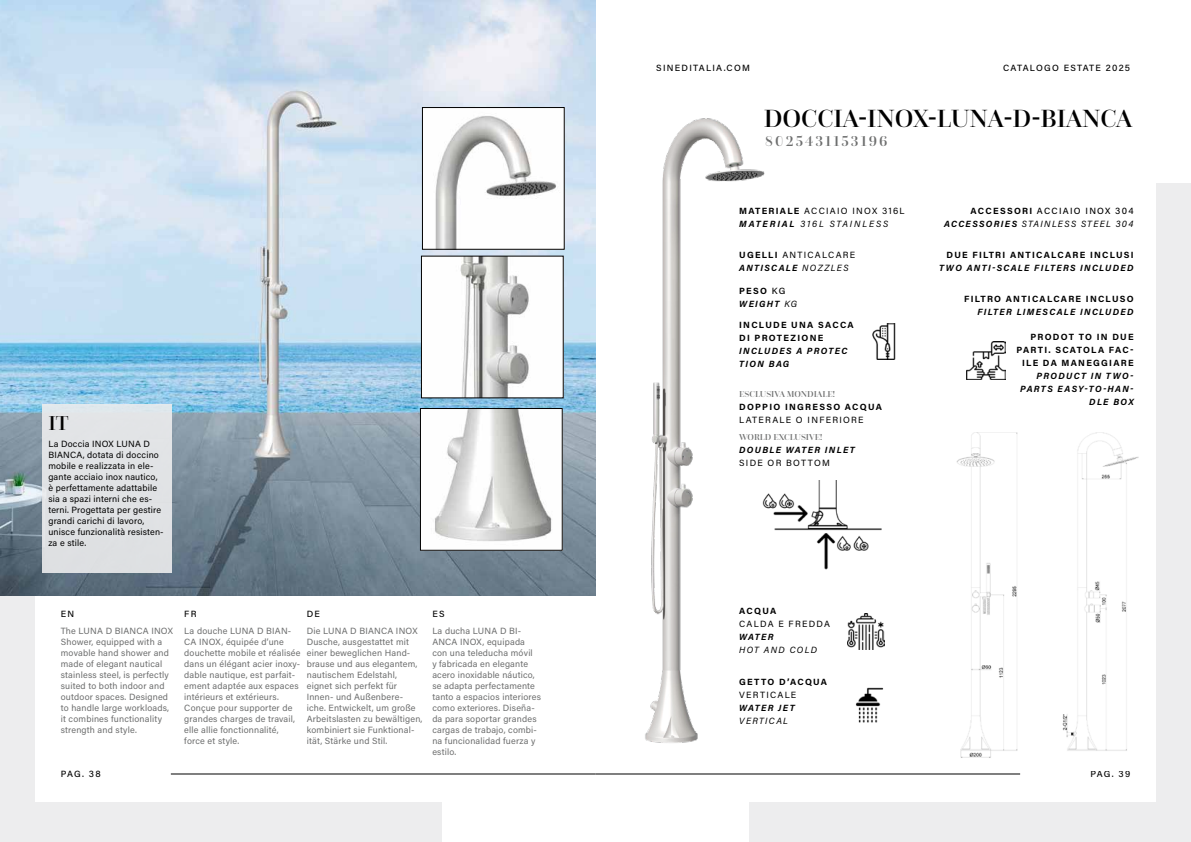
<style>
.page{position:relative;width:1191px;height:842px;background:#fff}
.page>*{position:absolute;margin:0;border:0;box-sizing:border-box;transform-origin:0 0}
.t1{font:500 26px "Questa Grande";color:#000}
.t2{font:500 21px "Questa Grande";color:#000}
.t3{font:500 15px "Questa Grande";letter-spacing:.14em;color:#6d6e6e}
.t4{font:9px/11px "Acumin Pro";letter-spacing:.02em;color:#6d6e6e}
.t5{font:9px/11px "Acumin Pro";letter-spacing:.02em;color:#000}
.t6{font:700 9px/13px "Acumin Pro";letter-spacing:.14em;color:#000;text-align:right}
.t7{font:italic 700 9px/13px "Acumin Pro";letter-spacing:.145em;color:#000}
.t8{font:9px/13px "Acumin Pro";letter-spacing:.14em;color:#000}
.t9{font:italic 9px/13px "Acumin Pro";letter-spacing:.15em;color:#000;text-align:right}
.t10{font:500 9px "Acumin Pro";letter-spacing:.14em;color:#000}
.t11{font:9px/13px "Acumin Pro";letter-spacing:.135em;color:#000}
.t12{font:500 9px "Questa Grande";color:#6d6e6e}
.s1{font-weight:700}
.s2{font-weight:700;font-style:italic}
.s3{font-style:italic}
.s4{font-style:normal}
.s5{font-weight:500;font-style:normal}
.s6{font-weight:400}
.s7{font-weight:700;font-style:normal}
</style>
<div class="page">
<div style="left:749px;top:184px;width:442px;height:658px;background:#ededee"></div>
<div style="left:631px;top:40px;width:524px;height:762px;background:#fff"></div>
<div style="left:0;top:184px;width:441px;height:658px;background:#ededee"></div>
<div style="left:35px;top:40px;width:525px;height:762px;background:#fff"></div>
<img style="left:645px;top:118px;width:221px;height:625px">
<img style="left:0;top:0;width:595px;height:595px">
<div style="left:42px;top:404px;width:130px;height:169px;background:#e0e2e5"></div>
<img style="left:424px;top:109px;width:139px;height:139px">
<div style="left:422px;top:107px;width:143px;height:143px;border:1px solid #000"></div>
<img style="left:422px;top:410px;width:139px;height:139px">
<div style="left:420px;top:408px;width:143px;height:143px;border:1px solid #000"></div>
<img style="left:423px;top:258px;width:139px;height:138px">
<img style="left:956px;top:432px;width:183px;height:326px">
<img style="left:845px;top:681px;width:39px;height:48px">
<img style="left:847px;top:613px;width:37px;height:36px">
<img style="left:754px;top:480px;width:128px;height:100px">
<img style="left:966px;top:342px;width:39px;height:38px">
<img style="left:865px;top:323px;width:31px;height:37px">
<hr style="left:171px;top:773px;width:424px;height:1px;background:#000">
<hr style="left:595px;top:773px;width:425px;height:1px;background:#000">
<p class="t10" style="left:656px;top:62px;width:95px">SINEDITALIA.COM</p>
<p class="t10" style="left:1003px;top:62px;width:128px">CATALOGO ESTATE 2025</p>
<h1 class="t1" style="left:764px;top:102px;width:370px">DOCCIA-INOX-LUNA-D-BIANCA</h1>
<h2 class="t2" style="left:48px;top:410px;width:22px">IT</h2>
<p class="t5" style="left:48px;top:438px;width:117px">La Doccia INOX LUNA D<br>BIANCA, dotata di doccino mobile e realizzata in ele&shy;gante acciaio inox nautico, è perfettamente adattabile sia a spazi interni che es&shy;terni. Progettata per gestire grandi carichi di lavoro, unisce funzionalità resisten&shy;za e stile.</p>
<p class="t10" style="left:61px;top:608px;width:15px">EN</p>
<p class="t4" style="left:61px;top:625px;width:114px">The LUNA D BIANCA INOX<br>Shower, equipped with a movable hand shower and made of elegant nautical stainless steel, is perfectly suited to both indoor and outdoor spaces. Designed to handle large workloads, it combines functionality strength and style.</p>
<p class="t10" style="left:307px;top:608px;width:15px">DE</p>
<p class="t4" style="left:307px;top:625px;width:117px">Die LUNA D BIANCA INOX<br>Dusche, ausgestattet mit einer beweglichen Hand&shy;brause und aus elegantem, nautischem Edelstahl, eignet sich perfekt für<br>Innen- und Außenbere&shy;iche. Entwickelt, um große<br>Arbeitslasten zu bewältigen, kombiniert sie Funktional&shy;ität, Stärke und Stil.</p>
<p class="t10" style="left:184px;top:608px;width:14px">FR</p>
<p class="t4" style="left:184px;top:625px;width:118px">La douche LUNA D BIAN-<br>CA INOX, équipée d’une douchette mobile et réalisée dans un élégant acier inoxy&shy;dable nautique, est parfait&shy;ement adaptée aux espaces intérieurs et extérieurs.<br>Conçue pour supporter de grandes charges de travail, elle allie fonctionnalité, force et style.</p>
<p class="t10" style="left:432px;top:608px;width:14px">ES</p>
<p class="t4" style="left:432px;top:625px;width:110px">La ducha LUNA D BI-<br>ANCA INOX, equipada con una teleducha móvil<br>y fabricada en elegante acero inoxidable náutico, se adapta perfectamente tanto a espacios interiores como exteriores. Diseña&shy;da para soportar grandes cargas de trabajo, combi&shy;na funcionalidad fuerza y estilo.</p>
<h3 class="t3" style="left:765px;top:132px;width:124px">8025431153196</h3>
<p class="t8" style="left:739px;top:204px;width:167px"><span class="s1">MATERIALE</span> ACCIAIO INOX 316L<br><span class="s2">MATERIAL</span> <span class="s3">316L STAINLESS</span></p>
<p class="t11" style="left:739px;top:248px;width:118px"><span class="s1">UGELLI</span> ANTICALCARE<br><span class="s2">ANTISCALE</span> <span class="s3">NOZZLES</span></p>
<p class="t7" style="left:739px;top:284px;width:59px"><span class="s4">PESO</span> <span class="s5">KG<br></span>WEIGHT <span class="s6">KG</span></p>
<p class="t6" style="left:739px;top:318px;width:116px;text-align:left">INCLUDE UNA SACCA<br>DI PROTEZIONE</p>
<p class="t7" style="left:739px;top:343px;width:110px">INCLUDES A PROTEC<br>TION BAG</p>
<p class="t12" style="left:739px;top:388px;width:97px">ESCLUSIVA MONDIALE!</p>
<p class="t6" style="left:739px;top:399px;width:144px">DOPPIO INGRESSO ACQUA</p>
<p class="t8" style="left:739px;top:412px;width:126px">LATERALE O INFERIORE</p>
<p class="t12" style="left:739px;top:431px;width:84px">WORLD EXCLUSIVE!</p>
<p class="t7" style="left:739px;top:443px;width:117px">DOUBLE WATER INLET</p>
<p class="t8" style="left:739px;top:456px;width:92px">SIDE OR BOTTOM</p>
<p class="t9" style="left:944px;top:204px;width:191px"><span class="s7">ACCESSORI</span> <span class="s5">ACCIAIO INOX 304<br></span><span class="s1">ACCESSORIES</span> STAINLESS STEEL 304</p>
<p class="t6" style="left:946px;top:248px;width:189px">DUE FILTRI ANTICALCARE INCLUSI</p>
<p class="t7" style="left:939px;top:260px;width:196px">TWO ANTI-SCALE FILTERS INCLUDED</p>
<p class="t6" style="left:964px;top:292px;width:171px">FILTRO ANTICALCARE INCLUSO</p>
<p class="t7" style="left:977px;top:305px;width:158px">FILTER LIMESCALE INCLUDED</p>
<p class="t6" style="left:1016px;top:329px;width:118px">PRODOT TO IN DUE<br>PARTI. SCATOLA FAC-<br>ILE DA MANEGGIARE</p>
<p class="t7" style="left:1020px;top:368px;width:115px;text-align:right">PRODUCT IN TWO-<br>PARTS EASY-TO-HAN-<br>DLE BOX</p>
<p class="t6" style="left:739px;top:604px;width:39px">ACQUA</p>
<p class="t11" style="left:739px;top:617px;width:92px">CALDA E FREDDA</p>
<p class="t7" style="left:739px;top:630px;width:36px">WATER</p>
<p class="t9" style="left:739px;top:643px;width:79px">HOT AND COLD</p>
<p class="t6" style="left:739px;top:675px;width:89px">GETTO D’ACQUA</p>
<p class="t8" style="left:739px;top:688px;width:59px">VERTICALE</p>
<p class="t7" style="left:739px;top:701px;width:57px">WATER JET</p>
<p class="t9" style="left:739px;top:714px;width:50px">VERTICAL</p>
<p class="t10" style="left:61px;top:768px;width:41px">PAG. 38</p>
<p class="t10" style="left:1090px;top:768px;width:41px">PAG. 39</p>
</div>
